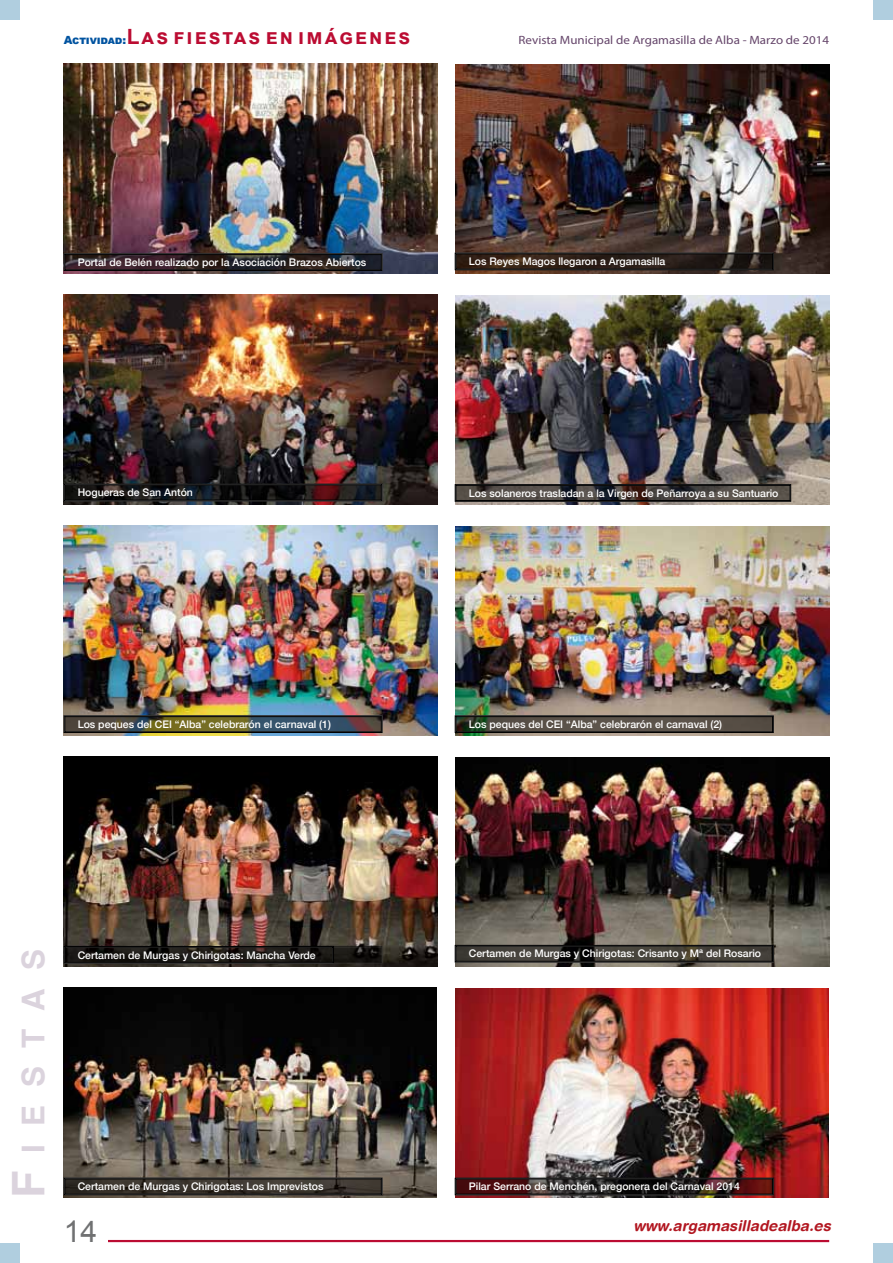
<style>
.page{position:relative;width:893px;height:1263px;background:#fff}
.page>*{position:absolute;margin:0;border:0;box-sizing:border-box;transform-origin:0 0}
.t1{font:700 31.5px "Helvetica";letter-spacing:.57em;color:#dbd3dd}
.t2{font:30px "Arial";color:#707172}
.t3{font:700 21px "Arial";letter-spacing:.1em;color:#bb0c32}
.t4{font:italic 700 15px "Helvetica Rounded";color:#b21721}
.t5{font:12px "Myriad Pro";color:#65456a;scale:1.08 1}
.t6{font:500 10.5px "Helvetica 65";color:#fff}
.s1{font-weight:900;font-size:11.25px;color:#0053a0}
.s2{font-size:45px}
</style>
<div class="page">
<div style="left:873px;top:1243px;width:20px;height:20px;background:#b0cedf"></div>
<div style="left:873px;top:0;width:20px;height:20px;background:#b0cedf"></div>
<div style="left:0;top:1243px;width:20px;height:20px;background:#b0cedf"></div>
<div style="left:0;top:0;width:20px;height:20px;background:#b0cedf"></div>
<hr style="left:108px;top:1240px;width:721px;height:2px;background:#bb0c32">
<img style="left:64px;top:64px;width:373px;height:210px">
<img style="left:456px;top:64px;width:373px;height:210px">
<img style="left:64px;top:295px;width:373px;height:210px">
<img style="left:456px;top:295px;width:373px;height:210px">
<img style="left:64px;top:526px;width:373px;height:210px">
<img style="left:456px;top:526px;width:373px;height:210px">
<img style="left:64px;top:757px;width:373px;height:210px">
<img style="left:456px;top:757px;width:373px;height:210px">
<img style="left:63px;top:988px;width:374px;height:210px">
<img style="left:455px;top:988px;width:374px;height:210px">
<svg style="left:63px;top:253px;width:320px;height:18px;background:#2d2326"></svg>
<div style="left:65px;top:254px;width:316px;height:16px;border:1px solid #000"></div>
<svg style="left:63px;top:484px;width:320px;height:17px;background:#1c1819"></svg>
<div style="left:65px;top:485px;width:316px;height:15px;border:1px solid #000"></div>
<svg style="left:63px;top:715px;width:320px;height:18px;background:#4b4d3e"></svg>
<div style="left:65px;top:716px;width:316px;height:16px;border:1px solid #000"></div>
<svg style="left:63px;top:946px;width:320px;height:18px;background:#181613"></svg>
<div style="left:65px;top:947px;width:268px;height:15px;border:1px solid #000"></div>
<svg style="left:63px;top:1177px;width:320px;height:18px;background:#37322c"></svg>
<div style="left:65px;top:1179px;width:316px;height:15px;border:1px solid #000"></div>
<svg style="left:455px;top:1178px;width:319px;height:17px;background:#341e1e"></svg>
<div style="left:456px;top:1179px;width:317px;height:15px;border:1px solid #000"></div>
<svg style="left:455px;top:945px;width:319px;height:17px;background:#38352f"></svg>
<div style="left:456px;top:946px;width:317px;height:15px;border:1px solid #000"></div>
<svg style="left:455px;top:715px;width:319px;height:18px;background:#4b473e"></svg>
<div style="left:456px;top:716px;width:317px;height:16px;border:1px solid #000"></div>
<svg style="left:455px;top:484px;width:336px;height:18px;background:#413c39"></svg>
<div style="left:456px;top:485px;width:334px;height:16px;border:1px solid #000"></div>
<svg style="left:455px;top:253px;width:319px;height:17px;background:#2c2019"></svg>
<div style="left:456px;top:254px;width:317px;height:15px;border:1px solid #000"></div>
<h3 class="t3" style="left:64px;top:21px;width:348px"><span class="s1">Actividad:</span> Las fiestas en imágenes</h3>
<p class="t5" style="left:519px;top:32px;width:289px">Revista Municipal de Argamasilla de Alba - Marzo de 2014</p>
<p class="t6" style="left:78px;top:256px;width:290px">Portal de Belén realizado por la Asociación Brazos Abiertos</p>
<p class="t6" style="left:78px;top:486px;width:117px">Hogueras de San Antón</p>
<p class="t6" style="left:469px;top:255px;width:198px">Los Reyes Magos llegaron a Argamasilla</p>
<p class="t6" style="left:469px;top:487px;width:311px">Los solaneros trasladan a la Virgen de Peñarroya a su Santuario</p>
<p class="t6" style="left:78px;top:718px;width:255px">Los peques del CEI “Alba” celebrarón el carnaval (1)</p>
<p class="t6" style="left:469px;top:718px;width:255px">Los peques del CEI “Alba” celebrarón el carnaval (2)</p>
<h1 class="t1" style="left:14px;top:1198px;width:251px;rotate:-90deg"><span class="s2">F</span>iestas</h1>
<p class="t6" style="left:78px;top:948px;width:240px">Certamen de Murgas y Chirigotas: Mancha Verde</p>
<p class="t6" style="left:469px;top:947px;width:294px">Certamen de Murgas y Chirigotas: Crisanto y Mª del Rosario</p>
<p class="t6" style="left:78px;top:1180px;width:247px">Certamen de Murgas y Chirigotas: Los Imprevistos</p>
<p class="t6" style="left:469px;top:1180px;width:272px">Pilar Serrano de Menchén, pregonera del Carnaval 2014</p>
<h2 class="t2" style="left:64px;top:1211px;width:35px">14</h2>
<h3 class="t4" style="left:634px;top:1216px;width:199px">www.argamasilladealba.es</h3>
</div>
